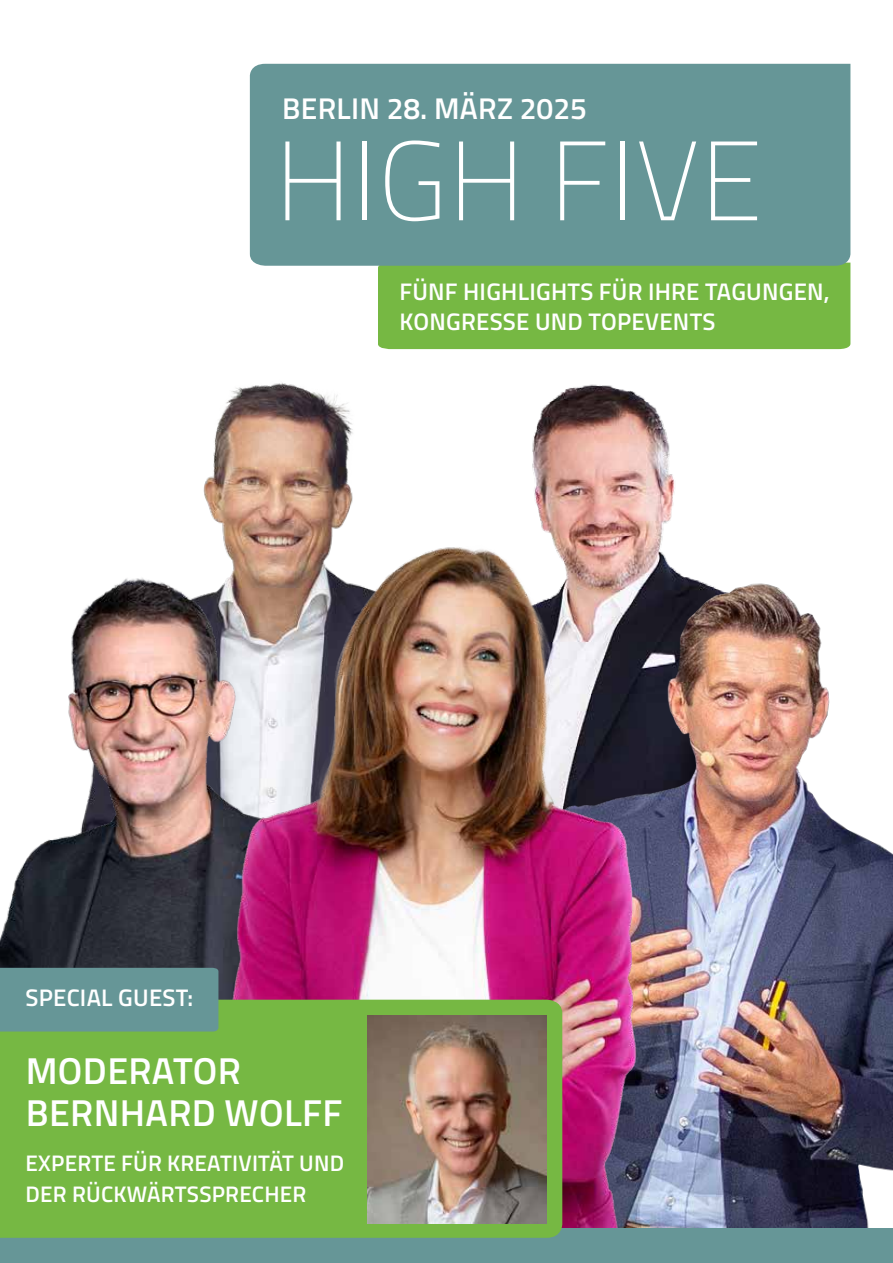
<style>
.page{position:relative;width:893px;height:1263px;background:#fff}
.page>*{position:absolute;margin:0;border:0;box-sizing:border-box;transform-origin:0 0}
.t1{font:100 112.5px "Titillium";letter-spacing:.01em;color:#fff}
.t2{font:600 37.5px/42px "Titillium";letter-spacing:.01em;color:#fff}
.t3{font:600 30px "Titillium";letter-spacing:.01em;color:#fff}
.t4{font:600 24px/30.3px "Titillium";letter-spacing:.01em;color:#fff}
.t5{font:600 22.5px/30.3px "Titillium";letter-spacing:.01em;color:#fff}
</style>
<div class="page">
<img style="left:203px;top:382px;width:150px;height:122px">
<img style="left:532px;top:384px;width:160px;height:195px">
<div style="left:378px;top:266px;width:472px;height:83px;background:#76b843"></div>
<div style="left:250px;top:64px;width:600px;height:202px;background:#669697"></div>
<img style="left:684px;top:579px;width:209px;height:650px">
<img style="left:0;top:578px;width:197px;height:390px">
<img style="left:197px;top:504px;width:487px;height:725px">
<div style="left:0;top:1229px;width:893px;height:34px;background:#669697"></div>
<div style="left:0;top:1000px;width:562px;height:238px;background:#76b843"></div>
<img style="left:367px;top:1015px;width:180px;height:208px">
<div style="left:0;top:968px;width:218px;height:63px;background:#669697"></div>
<p class="t3" style="left:282px;top:86px;width:306px">BERLIN 28. MÄRZ 2025</p>
<h1 class="t1" style="left:275px;top:101px;width:489px">HIGH FIVE</h1>
<p class="t4" style="left:399px;top:275px;width:432px">FÜNF HIGHLIGHTS FÜR IHRE TAGUNGEN,<br>KONGRESSE UND TOPEVENTS</p>
<p class="t4" style="left:26px;top:981px;width:169px">SPECIAL GUEST:</p>
<h2 class="t2" style="left:26px;top:1048px;width:318px">MODERATOR<br>BERNHARD WOLFF</h2>
<p class="t5" style="left:26px;top:1147px;width:320px">EXPERTE FÜR KREATIVITÄT UND<br>DER RÜCKWÄRTSSPRECHER</p>
</div>
